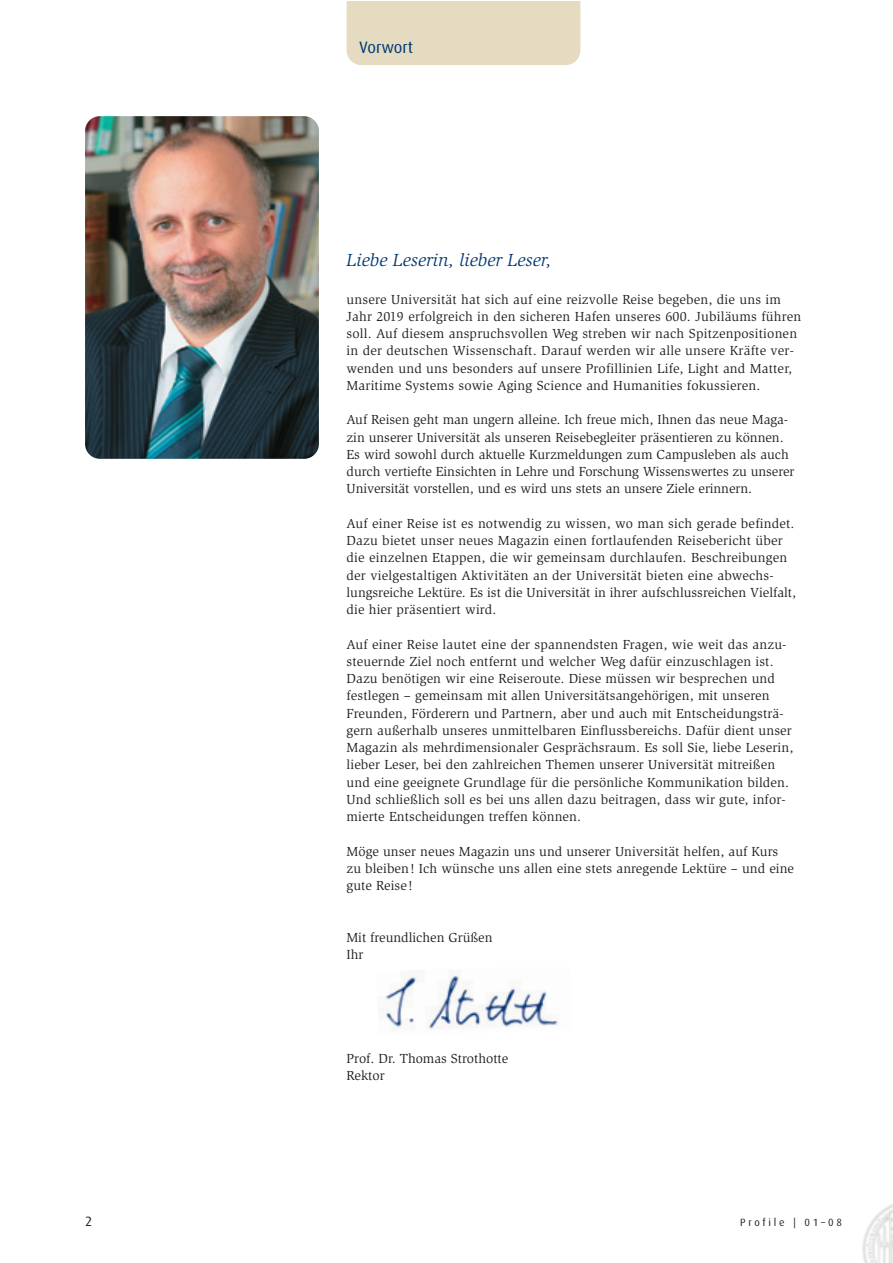
<style>
.page{position:relative;width:893px;height:1263px;background:#fff}
.page>*{position:absolute;margin:0;border:0;box-sizing:border-box;transform-origin:0 0}
.t1{font:italic 18px "AT Slimbach";color:#013874}
.t2{font:16.5px "Dax Pro";color:#013874}
.t3{font:13.5px/17.2px "AT Slimbach";letter-spacing:.01em;color:#231f20}
.t4{font:13.5px "Dax Pro";color:#231f20}
.t5{font:10.5px "Dax Pro";letter-spacing:.265em;color:#231f20}
</style>
<div class="page">
<img style="left:862px;top:1204px;width:31px;height:59px">
<div style="left:347px;top:1px;width:233px;height:64px;background:#e4dbc0"></div>
<img style="left:85px;top:116px;width:234px;height:343px;border-radius:15px">
<img style="left:380px;top:970px;width:178px;height:60px">
<p class="t2" style="left:359px;top:40px;width:55px">Vorwort</p>
<h1 class="t1" style="left:347px;top:253px;width:206px">Liebe Leserin, lieber Leser,</h1>
<p class="t3" style="left:347px;top:292px;width:456px">unsere Universität hat sich auf eine reizvolle Reise begeben, die uns im Jahr 2019 erfolgreich in den sicheren Hafen unseres 600. Jubiläums führen soll. Auf diesem anspruchsvollen Weg streben wir nach Spitzenpositionen in der deutschen Wissenschaft. Darauf werden wir alle unsere Kräfte ver&shy;wenden und uns besonders auf unsere Profillinien Life, Light and Matter, Maritime Systems sowie Aging Science and Humanities fokussieren.</p>
<p class="t3" style="left:347px;top:412px;width:449px">Auf Reisen geht man ungern alleine. Ich freue mich, Ihnen das neue Maga&shy;zin unserer Universität als unseren Reisebegleiter präsentieren zu können.<br>Es wird sowohl durch aktuelle Kurzmeldungen zum Campusleben als auch durch vertiefte Einsichten in Lehre und Forschung Wissenswertes zu unserer Universität vorstellen, und es wird uns stets an unsere Ziele erinnern.</p>
<p class="t3" style="left:347px;top:516px;width:451px">Auf einer Reise ist es notwendig zu wissen, wo man sich gerade befindet.<br>Dazu bietet unser neues Magazin einen fortlaufenden Reisebericht über die einzelnen Etappen, die wir gemeinsam durchlaufen. Beschreibungen der vielgestaltigen Aktivitäten an der Universität bieten eine abwechs&shy;lungsreiche Lektüre. Es ist die Universität in ihrer aufschlussreichen Vielfalt, die hier präsentiert wird.</p>
<p class="t3" style="left:347px;top:637px;width:448px">Auf einer Reise lautet eine der spannendsten Fragen, wie weit das anzu&shy;steuernde Ziel noch entfernt und welcher Weg dafür einzuschlagen ist.<br>Dazu benötigen wir eine Reiseroute. Diese müssen wir besprechen und festlegen – gemeinsam mit allen Universitätsangehörigen, mit unseren Freunden, Förderern und Partnern, aber und auch mit Entscheidungsträ&shy;gern außerhalb unseres unmittelbaren Einflussbereichs. Dafür dient unser Magazin als mehrdimensionaler Gesprächsraum. Es soll Sie, liebe Leserin, lieber Leser, bei den zahlreichen Themen unserer Universität mitreißen und eine geeignete Grundlage für die persönliche Kommunikation bilden.<br>Und schließlich soll es bei uns allen dazu beitragen, dass wir gute, infor&shy;mierte Entscheidungen treffen können.</p>
<p class="t3" style="left:347px;top:844px;width:449px">Möge unser neues Magazin uns und unserer Universität helfen, auf Kurs zu bleiben! Ich wünsche uns allen eine stets anregende Lektüre – und eine gute Reise!</p>
<p class="t3" style="left:347px;top:930px;width:147px">Mit freundlichen Grüßen<br>Ihr</p>
<p class="t3" style="left:347px;top:1051px;width:163px">Prof. Dr. Thomas Strothotte<br>Rektor</p>
<p class="t4" style="left:85px;top:1215px;width:9px">2</p>
<p class="t5" style="left:740px;top:1217px;width:103px">Profile | 01–08</p>
</div>
